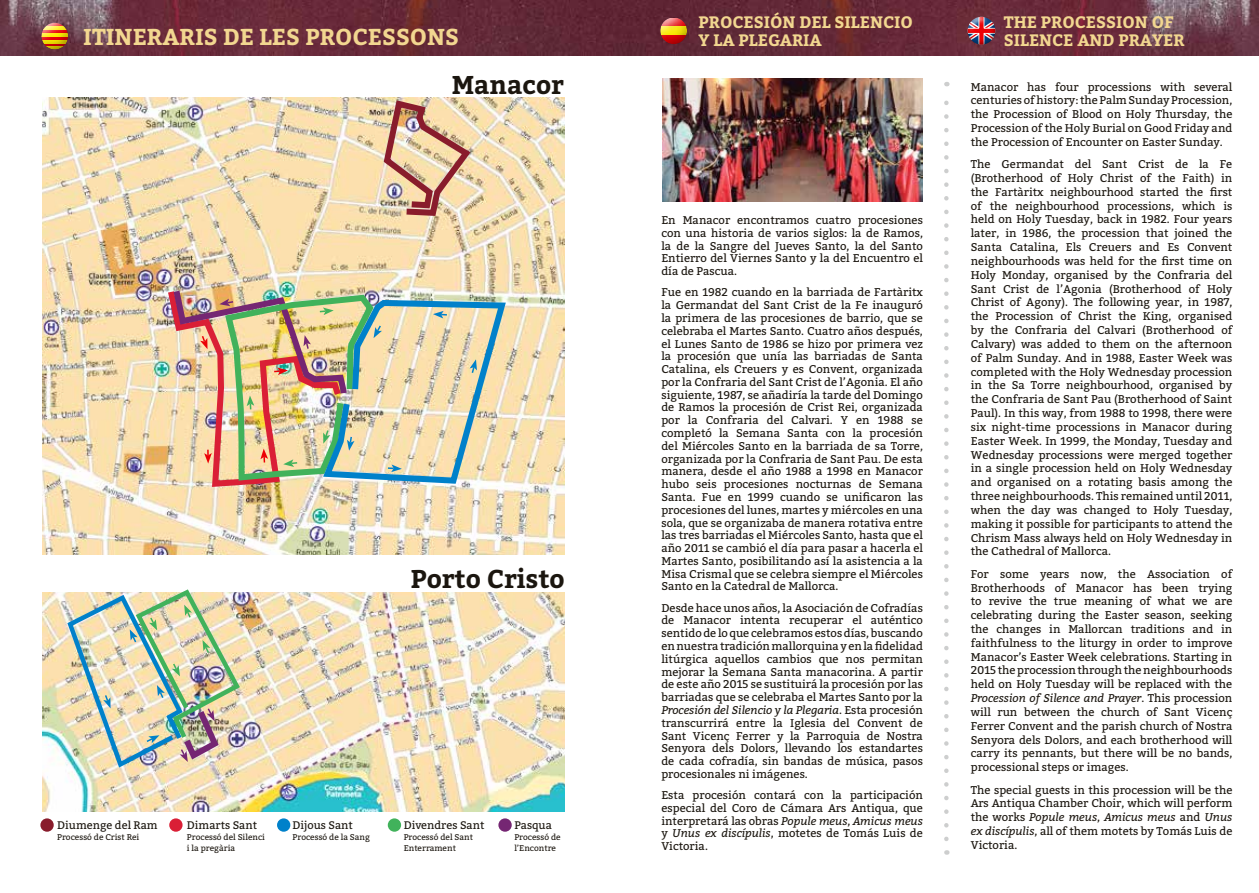
<style>
.page{position:relative;width:1259px;height:893px;background:#fff}
.page>*{position:absolute;margin:0;border:0;box-sizing:border-box;transform-origin:0 0}
.t1{font:700 25.65px "Bitter";color:#1b160f}
.t2{font:700 22.95px "Bitter";color:#f2d790}
.t3{font:700 16.5px/18px "Bitter";color:#f2d790}
.t4{font:11.25px/13.8px "Bitter";color:#1b160f;text-align:justify}
.t5{font:10.95px "Bitter";color:#1b160f}
.t6{font:8.25px/11.1px "Bitter";color:#1b160f}
.s1{font-style:italic}
</style>
<div class="page">
<img style="left:0;top:0;width:1259px;height:55px">
<svg style="left:40px;top:21px;width:28px;height:29px"></svg>
<img style="left:43px;top:98px;width:522px;height:457px">
<img style="left:380px;top:97px;width:95px;height:122px">
<div style="left:169px;top:818px;width:14px;height:14px;background:#da1f36;border-radius:50%"></div>
<div style="left:277px;top:818px;width:13px;height:14px;background:#0081ca;border-radius:50%"></div>
<div style="left:388px;top:818px;width:13px;height:14px;background:#41b25b;border-radius:50%"></div>
<div style="left:40px;top:818px;width:14px;height:14px;background:#891c2c;border-radius:50%"></div>
<div style="left:498px;top:818px;width:14px;height:14px;background:#752673;border-radius:50%"></div>
<img style="left:43px;top:592px;width:522px;height:219px">
<img style="left:65px;top:589px;width:178px;height:182px">
<img style="left:164px;top:284px;width:346px;height:206px">
<svg style="left:944px;top:82px;width:4px;height:757px"></svg>
<svg style="left:659px;top:16px;width:28px;height:28px"></svg>
<div style="left:959px;top:16px;width:39px;height:22px;background:#6b2d38"></div>
<svg style="left:962px;top:16px;width:41px;height:31px"></svg>
<img style="left:662px;top:79px;width:261px;height:122px">
<h2 class="t2" style="left:83px;top:22px;width:377px">ITINERARIS DE LES PROCESSONS</h2>
<h1 class="t1" style="left:452px;top:68px;width:114px">Manacor</h1>
<h1 class="t1" style="left:411px;top:563px;width:156px">Porto Cristo</h1>
<p class="t5" style="left:57px;top:818px;width:102px">Diumenge del Ram</p>
<p class="t6" style="left:57px;top:832px;width:84px">Processó de Crist Rei</p>
<p class="t5" style="left:187px;top:818px;width:72px">Dimarts Sant</p>
<p class="t6" style="left:187px;top:832px;width:80px">Processó del Silenci i la pregària</p>
<p class="t5" style="left:292px;top:818px;width:62px">Dijous Sant</p>
<p class="t6" style="left:292px;top:832px;width:79px">Processó de la Sang</p>
<p class="t5" style="left:404px;top:818px;width:82px">Divendres Sant</p>
<p class="t6" style="left:404px;top:832px;width:71px">Processó del Sant<br>Enterrament</p>
<p class="t5" style="left:514px;top:818px;width:39px">Pasqua</p>
<p class="t6" style="left:514px;top:832px;width:48px">Processó de l’Encontre</p>
<h3 class="t3" style="left:698px;top:14px;width:216px">PROCESIÓN DEL SILENCIO<br>Y LA PLEGARIA</h3>
<h3 class="t3" style="left:1003px;top:14px;width:182px">THE PROCESSION OF<br>SILENCE AND PRAYER</h3>
<p class="t4" style="left:661px;top:214px;width:263px;line-height:12.8px">En Manacor encontramos cuatro procesiones con una historia de varios siglos: la de Ramos, la de la Sangre del Jueves Santo, la del Santo Entierro del Viernes Santo y la del Encuentro el día de Pascua.</p>
<p class="t4" style="left:661px;top:286px;width:263px;line-height:12.8px">Fue en 1982 cuando en la barriada de Fartàritx la Germandat del Sant Crist de la Fe inauguró la primera de las procesiones de barrio, que se celebraba el Martes Santo. Cuatro años después, el Lunes Santo de 1986 se hizo por primera vez la procesión que unía las barriadas de Santa Catalina, els Creuers y es Convent, organizada por la Confraria del Sant Crist de l’Agonia. El año siguiente, 1987, se añadiría la tarde del Domingo de Ramos la procesión de Crist Rei, organizada por la Confraria del Calvari. Y en 1988 se completó la Semana Santa con la procesión del Miércoles Santo en la barriada de sa Torre, organizada por la Confraria de Sant Pau. De esta manera, desde el año 1988 a 1998 en Manacor hubo seis procesiones nocturnas de Semana Santa. Fue en 1999 cuando se unificaron las procesiones del lunes, martes y miércoles en una sola, que se organizaba de manera rotativa entre las tres barriadas el Miércoles Santo, hasta que el año 2011 se cambió el día para pasar a hacerla el Martes Santo, posibilitando así la asistencia a la Misa Crismal que se celebra siempre el Miércoles Santo en la Catedral de Mallorca.</p>
<p class="t4" style="left:661px;top:601px;width:263px;line-height:12.8px">Desde hace unos años, la Asociación de Cofradías de Manacor intenta recuperar el auténtico sentido de lo que celebramos estos días, buscando en nuestra tradición mallorquina y en la fidelidad litúrgica aquellos cambios que nos permitan mejorar la Semana Santa manacorina. A partir de este año 2015 se sustituirá la procesión por las barriadas que se celebraba el Martes Santo por la <span class="s1">Procesión del Silencio y la Plegaria</span>. Esta procesión transcurrirá entre la Iglesia del Convent de Sant Vicenç Ferrer y la Parroquia de Nostra Senyora dels Dolors, llevando los estandartes de cada cofradía, sin bandas de música, pasos procesionales ni imágenes.</p>
<p class="t4" style="left:661px;top:789px;width:263px;line-height:12.8px">Esta procesión contará con la participación especial del Coro de Cámara Ars Antiqua, que interpretará las obras <span class="s1">Popule meus</span>, <span class="s1">Amicus meus </span>y <span class="s1">Unus ex discípulis</span>, motetes de Tomás Luis de Victoria.</p>
<p class="t4" style="left:971px;top:80px;width:263px">Manacor has four processions with several centuries of history: the Palm Sunday Procession, the Procession of Blood on Holy Thursday, the Procession of the Holy Burial on Good Friday and the Procession of Encounter on Easter Sunday.</p>
<p class="t4" style="left:971px;top:157px;width:263px">The Germandat del Sant Crist de la Fe (Brotherhood of Holy Christ of the Faith) in the Fartàritx neighbourhood started the first of the neighbourhood processions, which is held on Holy Tuesday, back in 1982. Four years later, in 1986, the procession that joined the Santa Catalina, Els Creuers and Es Convent neighbourhoods was held for the first time on Holy Monday, organised by the Confraria del Sant Crist de l’Agonia (Brotherhood of Holy Christ of Agony). The following year, in 1987, the Procession of Christ the King, organised by the Confraria del Calvari (Brotherhood of Calvary) was added to them on the afternoon of Palm Sunday. And in 1988, Easter Week was completed with the Holy Wednesday procession in the Sa Torre neighbourhood, organised by the Confraria de Sant Pau (Brotherhood of Saint Paul). In this way, from 1988 to 1998, there were six night-time processions in Manacor during Easter Week. In 1999, the Monday, Tuesday and Wednesday processions were merged together in a single procession held on Holy Wednesday and organised on a rotating basis among the three neighbourhoods. This remained until 2011, when the day was changed to Holy Tuesday, making it possible for participants to attend the Chrism Mass always held on Holy Wednesday in the Cathedral of Mallorca.</p>
<p class="t4" style="left:971px;top:567px;width:263px">For some years now, the Association of Brotherhoods of Manacor has been trying to revive the true meaning of what we are celebrating during the Easter season, seeking the changes in Mallorcan traditions and in faithfulness to the liturgy in order to improve Manacor’s Easter Week celebrations. Starting in 2015 the procession through the neighbourhoods held on Holy Tuesday will be replaced with the <span class="s1">Procession of Silence and Prayer</span>. This procession will run between the church of Sant Vicenç Ferrer Convent and the parish church of Nostra Senyora dels Dolors, and each brotherhood will carry its pennants, but there will be no bands, processional steps or images.</p>
<p class="t4" style="left:971px;top:783px;width:263px">The special guests in this procession will be the Ars Antiqua Chamber Choir, which will perform the works <span class="s1">Popule meus</span>, <span class="s1">Amicus meus</span> and <span class="s1">Unus ex discípulis</span>, all of them motets by Tomás Luis de Victoria.</p>
</div>
